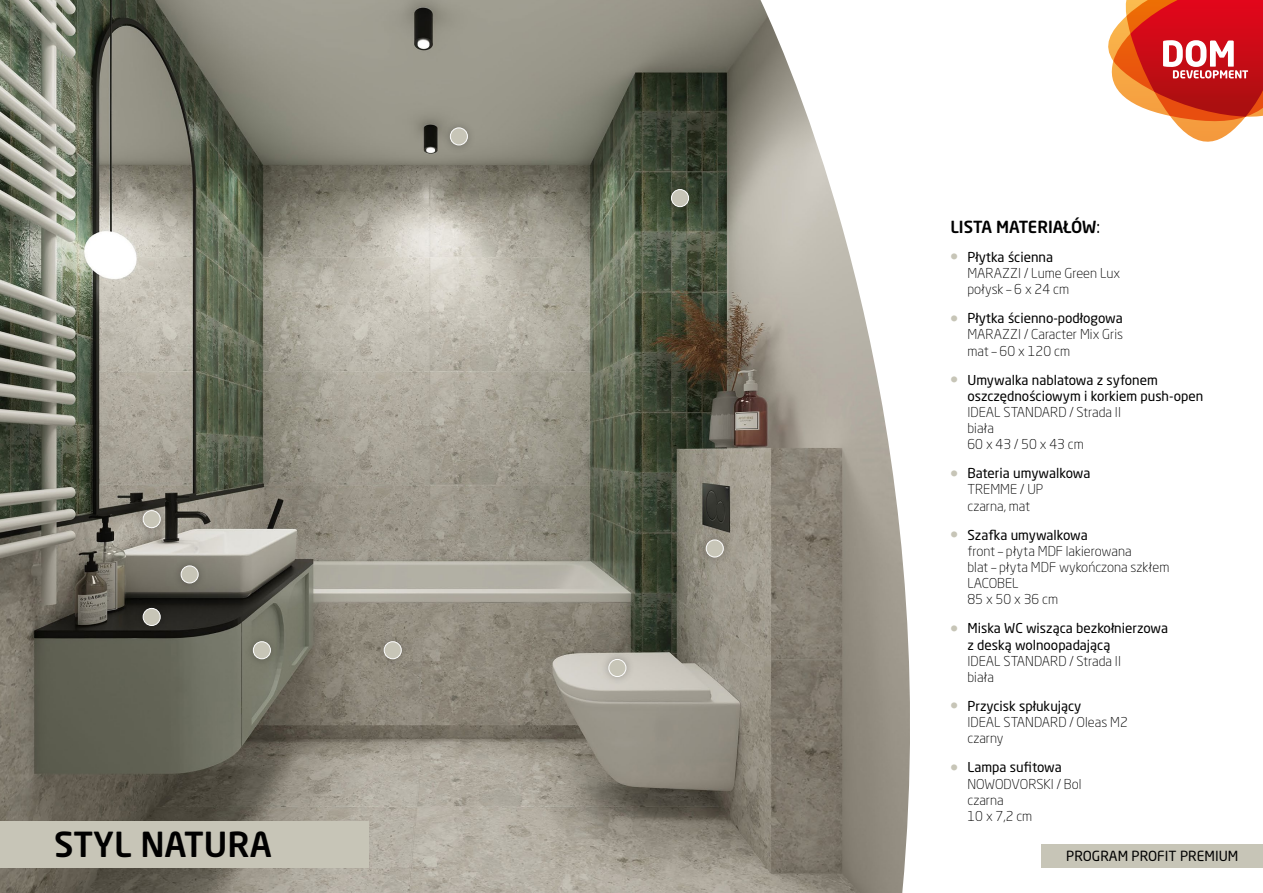
<style>
.page{position:relative;width:1263px;height:893px;background:#fff}
.page>*{position:absolute;margin:0;border:0;box-sizing:border-box;transform-origin:0 0}
.t1{font:500 34.2px "Neo Sans W1 G";color:#000}
.t2{font:500 16.5px "Neo Sans W1 G";color:#000}
.t3{font:13.8px "Neo Sans W1 G";color:#000}
.t4{font:300 13.5px/16.2px "Neo Sans W1 G";color:#000}
.t5{font:13.5px/16.2px "Neo Sans W1 G";color:#000}
.s1{font-weight:400}
.s2{font-weight:700;font-size:18px;color:#c7c5b7}
</style>
<div class="page">
<svg style="left:1108px;top:0;width:155px;height:142px"></svg>
<img style="left:0;top:0;width:910px;height:893px">
<div style="left:0;top:821px;width:369px;height:46px;background:#c7c5b7"></div>
<div style="left:1042px;top:844px;width:221px;height:23px;background:#c7c5b7"></div>
<div style="left:375px;top:633px;width:35px;height:35px;background:#000;opacity:.29"></div>
<div style="left:384px;top:642px;width:17px;height:17px;background:#c7c5b7;border-radius:50%"></div>
<div style="left:384px;top:641px;width:18px;height:18px;border:1px solid #fff;border-radius:50%"></div>
<div style="left:663px;top:180px;width:35px;height:36px;background:#000;opacity:.29"></div>
<div style="left:671px;top:190px;width:17px;height:17px;background:#c7c5b7;border-radius:50%"></div>
<div style="left:671px;top:189px;width:18px;height:18px;border:1px solid #fff;border-radius:50%"></div>
<div style="left:441px;top:119px;width:36px;height:35px;background:#939184"></div>
<div style="left:450px;top:128px;width:17px;height:17px;background:#c7c5b7;border-radius:50%"></div>
<div style="left:450px;top:128px;width:18px;height:17px;border:1px solid #fff;border-radius:50%"></div>
<div style="left:697px;top:531px;width:35px;height:35px;background:#000;opacity:.29"></div>
<div style="left:706px;top:540px;width:17px;height:17px;background:#c7c5b7;border-radius:50%"></div>
<div style="left:706px;top:540px;width:18px;height:17px;border:1px solid #fff;border-radius:50%"></div>
<div style="left:600px;top:650px;width:35px;height:35px;background:#000;opacity:.29"></div>
<div style="left:609px;top:659px;width:17px;height:17px;background:#c7c5b7;border-radius:50%"></div>
<div style="left:608px;top:659px;width:18px;height:18px;border:1px solid #fff;border-radius:50%"></div>
<div style="left:134px;top:501px;width:35px;height:36px;background:#000;opacity:.29"></div>
<div style="left:143px;top:511px;width:17px;height:17px;background:#c7c5b7;border-radius:50%"></div>
<div style="left:143px;top:510px;width:18px;height:18px;border:1px solid #fff;border-radius:50%"></div>
<div style="left:172px;top:557px;width:35px;height:35px;background:#000;opacity:.29"></div>
<div style="left:181px;top:566px;width:17px;height:17px;background:#c7c5b7;border-radius:50%"></div>
<div style="left:181px;top:566px;width:18px;height:17px;border:1px solid #fff;border-radius:50%"></div>
<div style="left:134px;top:599px;width:35px;height:35px;background:#000;opacity:.29"></div>
<div style="left:143px;top:608px;width:17px;height:17px;background:#c7c5b7;border-radius:50%"></div>
<div style="left:143px;top:608px;width:18px;height:18px;border:1px solid #fff;border-radius:50%"></div>
<div style="left:244px;top:633px;width:36px;height:35px;background:#777969"></div>
<div style="left:253px;top:642px;width:17px;height:17px;background:#c7c5b7;border-radius:50%"></div>
<div style="left:253px;top:641px;width:18px;height:18px;border:1px solid #fff;border-radius:50%"></div>
<h1 class="t1" style="left:54px;top:823px;width:219px">STYL NATURA</h1>
<p class="t2" style="left:950px;top:216px;width:151px">LISTA MATERIAŁÓW<span class="s1">:</span></p>
<p class="t4" style="left:967px;top:249px;width:154px;text-indent:-17px"><span class="s2">•</span> <span class="s1">Płytka ścienna<br></span>MARAZZI / Lume Green Lux połysk – 6 x 24 cm</p>
<p class="t4" style="left:967px;top:310px;width:157px;text-align:justify;text-indent:-17px"><span class="s2">•</span> <span class="s1">Płytka ścienno-podłogowa </span>MARAZZI / Caracter Mix Gris mat – 60 x 120 cm</p>
<p class="t5" style="left:967px;top:371px;width:237px;text-indent:-17px"><span class="s2">•</span> Umywalka nablatowa z syfonem oszczędnościowym i korkiem push-open</p>
<p class="t4" style="left:967px;top:404px;width:155px">IDEAL STANDARD / Strada II biała<br>60 x 43 / 50 x 43 cm</p>
<p class="t4" style="left:967px;top:465px;width:125px;text-indent:-17px"><span class="s2">•</span> <span class="s1">Bateria umywalkowa<br></span>TREMME / UP<br>czarna, mat</p>
<p class="t4" style="left:967px;top:526px;width:203px;text-indent:-17px"><span class="s2">•</span> <span class="s1">Szafka umywalkowa<br></span>front – płyta MDF lakierowana<br>blat – płyta MDF wykończona szkłem<br>LACOBEL<br>85 x 50 x 36 cm</p>
<p class="t5" style="left:967px;top:620px;width:202px;text-indent:-17px"><span class="s2">•</span> Miska WC wisząca bezkołnierzowa z deską wolnoopadającą</p>
<p class="t4" style="left:967px;top:653px;width:155px">IDEAL STANDARD / Strada II biała</p>
<p class="t4" style="left:967px;top:698px;width:162px;text-indent:-17px"><span class="s2">•</span> <span class="s1">Przycisk spłukujący<br></span>IDEAL STANDARD / Oleas M2 czarny</p>
<p class="t4" style="left:967px;top:759px;width:116px;text-indent:-17px"><span class="s2">•</span> <span class="s1">Lampa sufitowa<br></span>NOWODVORSKI / Bol czarna<br>10 x 7,2 cm</p>
<p class="t3" style="left:1066px;top:848px;width:174px">PROGRAM PROFIT PREMIUM</p>
</div>
